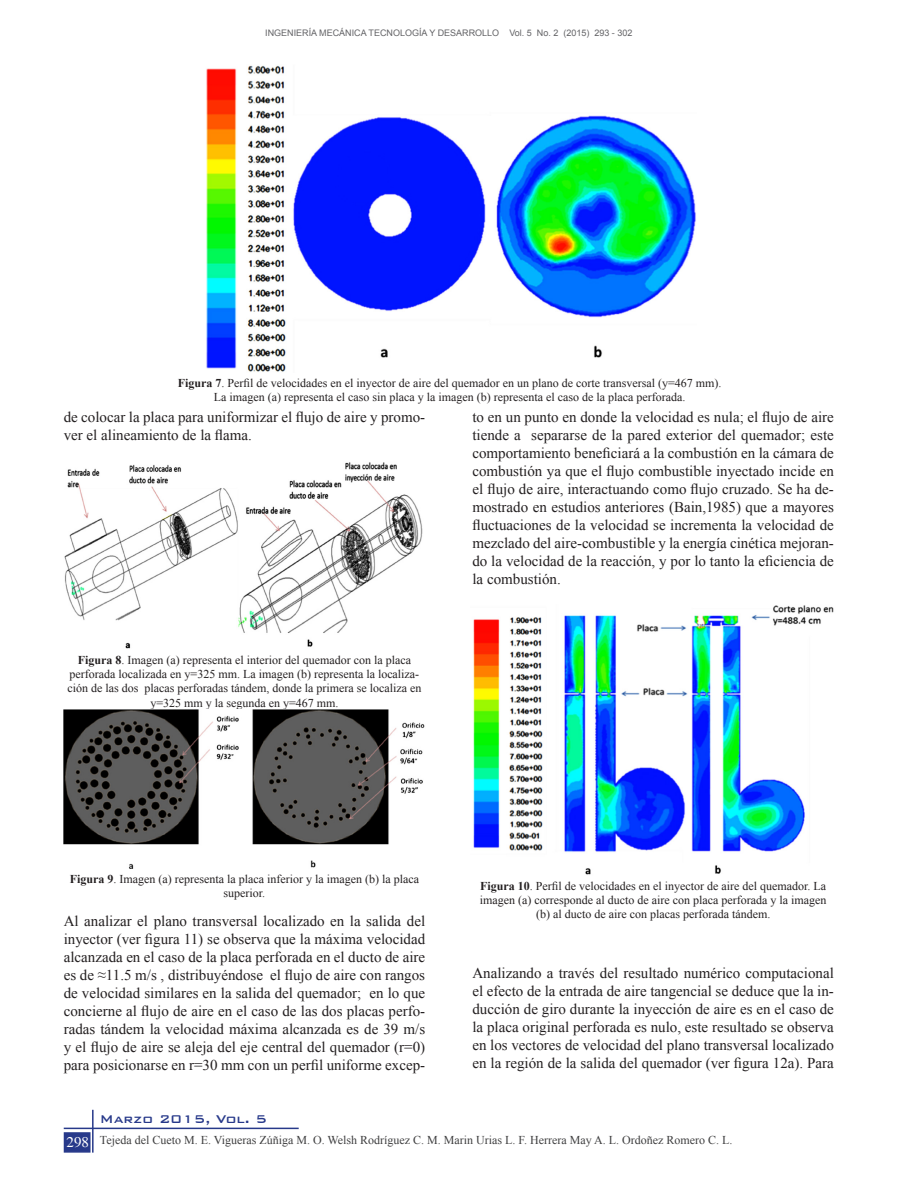
<style>
.page{position:relative;width:918px;height:1188px;background:#fff}
.page>*{position:absolute;margin:0;border:0;box-sizing:border-box;transform-origin:0 0}
.t1{font:15px/18px "Times New Roman";color:#231f20;text-align:justify}
.t2{font:500 15px "Bank Gothic BT";color:#27398a}
.t3{font:15px "Times";color:#fff}
.t4{font:12px/14.4px "Times New Roman";color:#231f20;text-align:center}
.address{font:12px "Times New Roman";color:#3e3e3f}
.Normal_somim{font:9px "Arial";color:#636366}
.s1{font-weight:700}
</style>
<div class="page">
<div style="left:64px;top:1132px;width:27px;height:21px;background:#27398a;border:2px solid #27398a"></div>
<hr style="left:92px;top:1110px;width:2px;height:43px;background:#27398a">
<hr style="left:64px;top:1128px;width:235px;height:1px;background:#27398a">
<img style="left:64px;top:462px;width:359px;height:187px">
<img style="left:63px;top:710px;width:362px;height:159px">
<img style="left:473px;top:605px;width:361px;height:270px">
<img style="left:206px;top:65px;width:490px;height:307px">
<p class="Normal_somim" style="left:265px;top:27px;width:369px">INGENIERÍA MECÁNICA TECNOLOGÍA Y DESARROLLO Vol. 5 No. 2 (2015) 293 - 302</p>
<p class="t4" style="left:178px;top:376px;width:545px"><span class="s1">Figura 7</span>. Perfil de velocidades en el inyector de aire del quemador en un plano de corte transversal (y=467 mm).</p>
<p class="t4" style="left:214px;top:390px;width:473px">La imagen (a) representa el caso sin placa y la imagen (b) representa el caso de la placa perforada.</p>
<p class="t1" style="left:64px;top:407px;width:363px">de colocar la placa para uniformizar el flujo de aire y promo&shy;ver el alineamiento de la flama.</p>
<p class="t4" style="left:68px;top:652px;width:355px"><span class="s1">Figura 8</span>. Imagen (a) representa el interior del quemador con la placa perforada localizada en y=325 mm. La imagen (b) representa la localiza&shy;ción de las dos placas perforadas tándem, donde la primera se localiza en y=325 mm y la segunda en y=467 mm.</p>
<p class="t1" style="left:472px;top:407px;width:363px">to en un punto en donde la velocidad es nula; el flujo de aire tiende a separarse de la pared exterior del quemador; este comportamiento beneficiará a la combustión en la cámara de combustión ya que el flujo combustible inyectado incide en el flujo de aire, interactuando como flujo cruzado. Se ha de&shy;mostrado en estudios anteriores (Bain,1985) que a mayores fluctuaciones de la velocidad se incrementa la velocidad de mezclado del aire-combustible y la energía cinética mejoran&shy;do la velocidad de la reacción, y por lo tanto la eficiencia de la combustión.</p>
<p class="t4" style="left:70px;top:872px;width:351px"><span class="s1">Figura 9</span>. Imagen (a) representa la placa inferior y la imagen (b) la placa superior.</p>
<p class="t1" style="left:64px;top:912px;width:363px">Al analizar el plano transversal localizado en la salida del inyector (ver figura 11) se observa que la máxima velocidad alcanzada en el caso de la placa perforada en el ducto de aire es de ≈11.5 m/s , distribuyéndose el flujo de aire con rangos de velocidad similares en la salida del quemador; en lo que concierne al flujo de aire en el caso de las dos placas perfo&shy;radas tándem la velocidad máxima alcanzada es de 39 m/s y el flujo de aire se aleja del eje central del quemador (r=0) para posicionarse en r=30 mm con un perfil uniforme excep-</p>
<p class="t2" style="left:100px;top:1110px;width:169px">Marzo 2015, Vol. 5</p>
<p class="t4" style="left:480px;top:878px;width:348px"><span class="s1">Figura 10</span>. Perfil de velocidades en el inyector de aire del quemador. La imagen (a) corresponde al ducto de aire con placa perforada y la imagen (b) al ducto de aire con placas perforada tándem.</p>
<p class="t1" style="left:472px;top:963px;width:363px">Analizando a través del resultado numérico computacional el efecto de la entrada de aire tangencial se deduce que la in&shy;ducción de giro durante la inyección de aire es en el caso de la placa original perforada es nulo, este resultado se observa en los vectores de velocidad del plano transversal localizado en la región de la salida del quemador (ver figura 12a). Para</p>
<p class="t3" style="left:67px;top:1134px;width:24px">298</p>
<p class="address" style="left:100px;top:1132px;width:634px">Tejeda del Cueto M. E. Vigueras Zúñiga M. O. Welsh Rodríguez C. M. Marin Urias L. F. Herrera May A. L. Ordoñez Romero C. L.</p>
</div>
